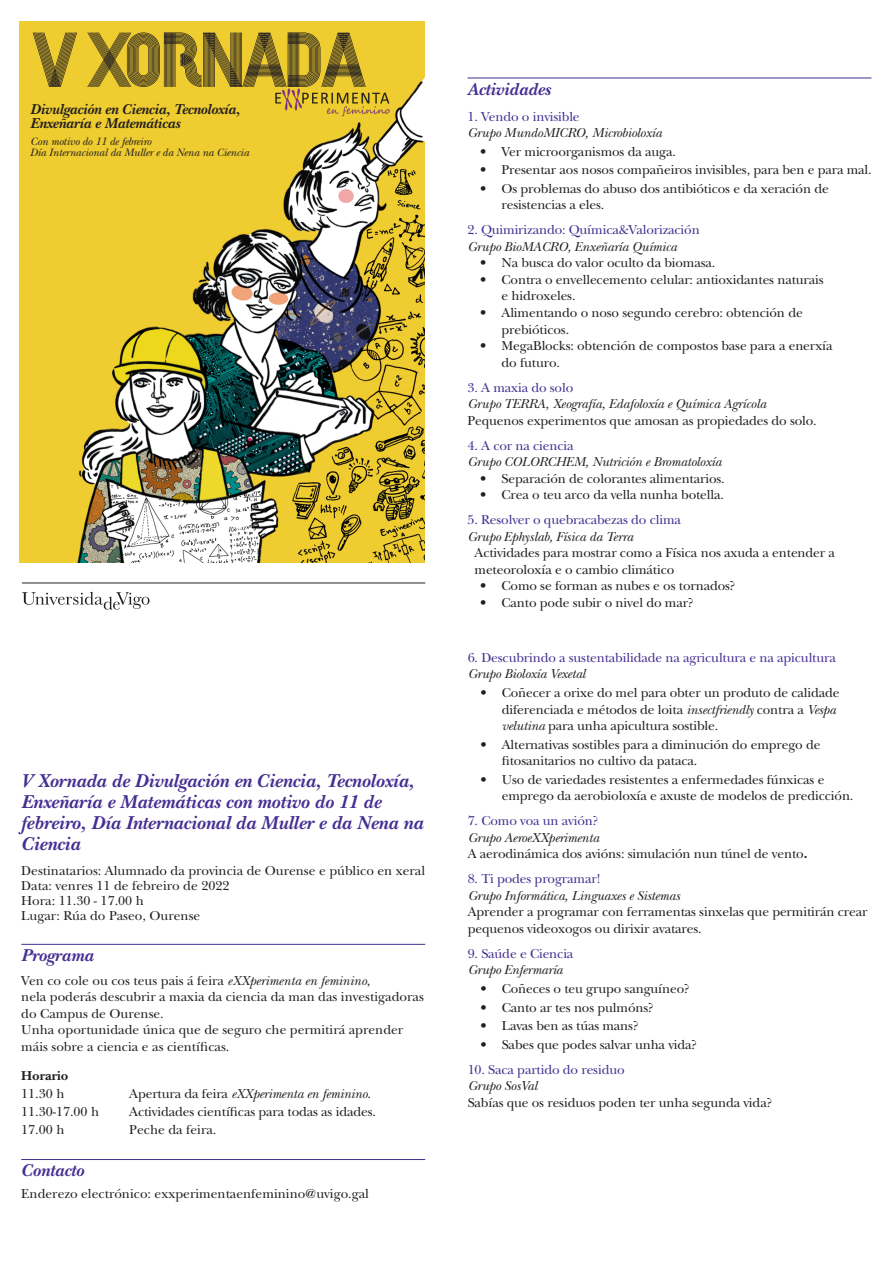
<style>
.page{position:relative;width:893px;height:1263px;background:#fff}
.page>*{position:absolute;margin:0;border:0;box-sizing:border-box;transform-origin:0 0}
.Estilo_de_párrafo_2{font:700 67.05px "Campus";letter-spacing:-.1em;color:#231f20}
.Estilo_de_párrafo_2-2{font:italic 700 19.5px/21px "New Baskerville Std";color:#452f92}
.Estilo_de_párrafo_1{font:italic 700 18px "New Baskerville Std";color:#452f92}
.t1{font:italic 700 15px/14.7px "New Baskerville Std";letter-spacing:-.01em;color:#231f20}
.Estilo_de_párrafo_1-2{font:13.5px/16.5px "New Baskerville Std";letter-spacing:-.01em;color:#231f20}
.Estilo_de_párrafo_1-3{font:italic 13.5px/16.5px "New Baskerville Std";letter-spacing:-.01em;color:#231f20}
.Estilo_de_párrafo_1-4{font:13.5px "New Baskerville Std";letter-spacing:-.01em;color:#452f92}
.Estilo_de_párrafo_2-3{font:13.5px/15px "New Baskerville Std";color:#231f20}
.Estilo_de_párrafo_1-5{font:700 13.5px/18px "New Baskerville Std";color:#231f20}
.t2{font:italic 11.25px "New Baskerville Std";letter-spacing:-.01em;color:#231f20}
.s1{font-style:italic}
.s2{font-weight:400}
.s3{font-style:normal}
.s4{font-style:normal;color:#452f92}
.s5{color:#452f92}
.s6{font-weight:700}
</style>
<div class="page">
<hr style="left:21px;top:944px;width:404px;height:1px;background:#452f92">
<hr style="left:21px;top:1159px;width:404px;height:1px;background:#452f92">
<hr style="left:22px;top:583px;width:403px;height:1px;background:#231f20">
<svg style="left:22px;top:592px;width:128px;height:18px"></svg>
<hr style="left:468px;top:78px;width:403px;height:1px;background:#452f92">
<img style="left:20px;top:21px;width:405px;height:541px">
<img style="left:275px;top:89px;width:116px;height:28px">
<p class="Estilo_de_párrafo_2" style="left:30px;top:7px;width:339px">V XORNADA</p>
<p class="t1" style="left:30px;top:102px;width:211px">Divulgación en Ciencia, Tecnoloxía,<br>Enxeñaría e Matemáticas</p>
<p class="t2" style="left:30px;top:135px;width:122px">Con motivo do 11 de febreiro</p>
<p class="t2" style="left:30px;top:145px;width:220px">Día Internacional da Muller e da Nena na Ciencia</p>
<p class="Estilo_de_párrafo_2-2" style="left:21px;top:771px;width:403px">V Xornada de Divulgación en Ciencia, Tecnoloxía, Enxeñaría e Matemáticas con motivo do 11 de febreiro, Día Internacional da Muller e da Nena na Ciencia</p>
<p class="Estilo_de_párrafo_2-3" style="left:21px;top:863px;width:405px">Destinatarios: Alumnado da provincia de Ourense e público en xeral<br>Data: venres 11 de febreiro de 2022</p>
<p class="Estilo_de_párrafo_2-3" style="left:21px;top:893px;width:124px">Hora: 11.30 - 17.00 h</p>
<p class="Estilo_de_párrafo_2-3" style="left:21px;top:908px;width:181px">Lugar: Rúa do Paseo, Ourense</p>
<p class="Estilo_de_párrafo_1" style="left:21px;top:945px;width:74px">Programa</p>
<p class="Estilo_de_párrafo_1-2" style="left:21px;top:972px;width:404px">Ven co cole ou cos teus pais á feira <span class="s1">eXXperimenta en feminino</span>,<br>nela poderás descubrir a maxia da ciencia da man das investigadoras do Campus de Ourense.<br>Unha oportunidade única que de seguro che permitirá aprender máis sobre a ciencia e as científicas.</p>
<p class="Estilo_de_párrafo_1-5" style="left:21px;top:1067px;width:49px">Horario<br><span class="s2">11.30 h</span></p>
<p class="Estilo_de_párrafo_1-3" style="left:129px;top:1085px;width:243px"><span class="s3">Apertura da feira</span> eXXperimenta en feminino<span class="s3">.</span></p>
<p class="Estilo_de_párrafo_1-2" style="left:21px;top:1103px;width:80px">11.30-17.00 h</p>
<p class="Estilo_de_párrafo_1-2" style="left:129px;top:1103px;width:248px">Actividades científicas para todas as idades.</p>
<p class="Estilo_de_párrafo_1-2" style="left:21px;top:1121px;width:45px">17.00 h</p>
<p class="Estilo_de_párrafo_1-2" style="left:129px;top:1121px;width:89px">Peche da feira.</p>
<p class="Estilo_de_párrafo_1" style="left:21px;top:1160px;width:65px">Contacto</p>
<p class="Estilo_de_párrafo_1-2" style="left:21px;top:1185px;width:349px">Enderezo electrónico: exxperimentaenfeminino@uvigo.gal</p>
<p class="Estilo_de_párrafo_1" style="left:468px;top:78px;width:85px">Actividades</p>
<p class="Estilo_de_párrafo_1-3" style="left:468px;top:108px;width:196px"><span class="s4">1. Vendo o invisible<br></span>Grupo MundoMICRO, Microbioloxía</p>
<p class="Estilo_de_párrafo_1-2" style="left:480px;top:143px;width:197px">• Ver microorganismos da auga.</p>
<p class="Estilo_de_párrafo_1-2" style="left:480px;top:162px;width:393px">• Presentar aos nosos compañeiros invisibles, para ben e para mal.</p>
<p class="Estilo_de_párrafo_1-2" style="left:502px;top:180px;width:329px;text-indent:-21px">• Os problemas do abuso dos antibióticos e da xeración de resistencias a eles.</p>
<p class="Estilo_de_párrafo_1-4" style="left:468px;top:222px;width:234px">2. Quimirizando: Química&amp;Valorización</p>
<p class="Estilo_de_párrafo_1-3" style="left:468px;top:238px;width:211px">Grupo BioMACRO, Enxeñaría Química</p>
<p class="Estilo_de_párrafo_1-2" style="left:480px;top:255px;width:236px">• Na busca do valor oculto da biomasa.</p>
<p class="Estilo_de_párrafo_1-2" style="left:502px;top:271px;width:324px;text-indent:-21px">• Contra o envellecemento celular: antioxidantes naturais e hidroxeles.</p>
<p class="Estilo_de_párrafo_1-2" style="left:502px;top:304px;width:303px;text-indent:-21px">• Alimentando o noso segundo cerebro: obtención de prebióticos.</p>
<p class="Estilo_de_párrafo_1-2" style="left:502px;top:337px;width:333px;text-indent:-21px">• MegaBlocks: obtención de compostos base para a enerxía do futuro.</p>
<p class="Estilo_de_párrafo_1-4" style="left:468px;top:379px;width:107px">3. A maxia do solo</p>
<p class="Estilo_de_párrafo_1-3" style="left:468px;top:395px;width:300px">Grupo TERRA, Xeografía, Edafoloxía e Química Agrícola</p>
<p class="Estilo_de_párrafo_1-2" style="left:468px;top:412px;width:351px">Pequenos experimentos que amosan as propiedades do solo.</p>
<p class="Estilo_de_párrafo_1-4" style="left:468px;top:437px;width:108px">4. A cor na ciencia</p>
<p class="Estilo_de_párrafo_1-3" style="left:468px;top:453px;width:256px">Grupo COLORCHEM, Nutrición e Bromatoloxía</p>
<p class="Estilo_de_párrafo_1-2" style="left:480px;top:470px;width:246px">• Separación de colorantes alimentarios.</p>
<p class="Estilo_de_párrafo_1-2" style="left:480px;top:486px;width:245px">• Crea o teu arco da vella nunha botella.</p>
<p class="Estilo_de_párrafo_1-4" style="left:468px;top:512px;width:215px">5. Resolver o quebracabezas do clima</p>
<p class="Estilo_de_párrafo_1-3" style="left:468px;top:528px;width:167px">Grupo Ephyslab, Física da Terra</p>
<p class="Estilo_de_párrafo_1-2" style="left:475px;top:544px;width:362px">Actividades para mostrar como a Física nos axuda a entender a meteoroloxía e o cambio climático</p>
<p class="Estilo_de_párrafo_1-2" style="left:480px;top:577px;width:256px">• Como se forman as nubes e os tornados?</p>
<p class="Estilo_de_párrafo_1-2" style="left:480px;top:594px;width:215px">• Canto pode subir o nivel do mar?</p>
<p class="Estilo_de_párrafo_1-4" style="left:468px;top:650px;width:370px">6. Descubrindo a sustentabilidade na agricultura e na apicultura</p>
<p class="Estilo_de_párrafo_1-3" style="left:468px;top:666px;width:119px">Grupo Bioloxía Vexetal</p>
<p class="Estilo_de_párrafo_1-2" style="left:502px;top:684px;width:339px;text-indent:-21px">• Coñecer a orixe do mel para obter un produto de calidade diferenciada e métodos de loita <span class="s1">insectfriendly</span> contra a <span class="s1">Vespa velutina</span> para unha apicultura sostible.</p>
<p class="Estilo_de_párrafo_1-2" style="left:502px;top:736px;width:320px;text-indent:-21px">• Alternativas sostibles para a diminución do emprego de fitosanitarios no cultivo da pataca.</p>
<p class="Estilo_de_párrafo_1-2" style="left:502px;top:771px;width:353px;text-indent:-21px">• Uso de variedades resistentes a enfermedades fúnxicas e emprego da aerobioloxía e axuste de modelos de predicción.</p>
<p class="Estilo_de_párrafo_1-2" style="left:468px;top:813px;width:341px"><span class="s5">7. Como voa un avión?<br></span><span class="s1">Grupo AeroeXXperimenta<br></span>A aerodinámica dos avións: simulación nun túnel de vento<span class="s6">.</span></p>
<p class="Estilo_de_párrafo_1-4" style="left:468px;top:871px;width:135px">8. Ti podes programar!</p>
<p class="Estilo_de_párrafo_1-3" style="left:468px;top:887px;width:214px">Grupo Informática, Linguaxes e Sistemas</p>
<p class="Estilo_de_párrafo_1-2" style="left:468px;top:904px;width:401px">Aprender a programar con ferramentas sinxelas que permitirán crear pequenos videoxogos ou dirixir avatares.</p>
<p class="Estilo_de_párrafo_1-4" style="left:468px;top:946px;width:107px">9. Saúde e Ciencia</p>
<p class="Estilo_de_párrafo_1-3" style="left:468px;top:962px;width:96px">Grupo Enfermaría</p>
<p class="Estilo_de_párrafo_1-2" style="left:480px;top:980px;width:211px">• Coñeces o teu grupo sanguíneo?</p>
<p class="Estilo_de_párrafo_1-2" style="left:480px;top:999px;width:174px">• Canto ar tes nos pulmóns?</p>
<p class="Estilo_de_párrafo_1-2" style="left:480px;top:1018px;width:159px">• Lavas ben as túas mans?</p>
<p class="Estilo_de_párrafo_1-2" style="left:480px;top:1036px;width:218px">• Sabes que podes salvar unha vida?</p>
<p class="Estilo_de_párrafo_1-4" style="left:468px;top:1062px;width:158px">10. Saca partido do residuo</p>
<p class="Estilo_de_párrafo_1-3" style="left:468px;top:1078px;width:71px">Grupo SosVal</p>
<p class="Estilo_de_párrafo_1-2" style="left:468px;top:1094px;width:306px">Sabías que os residuos poden ter unha segunda vida?</p>
</div>
